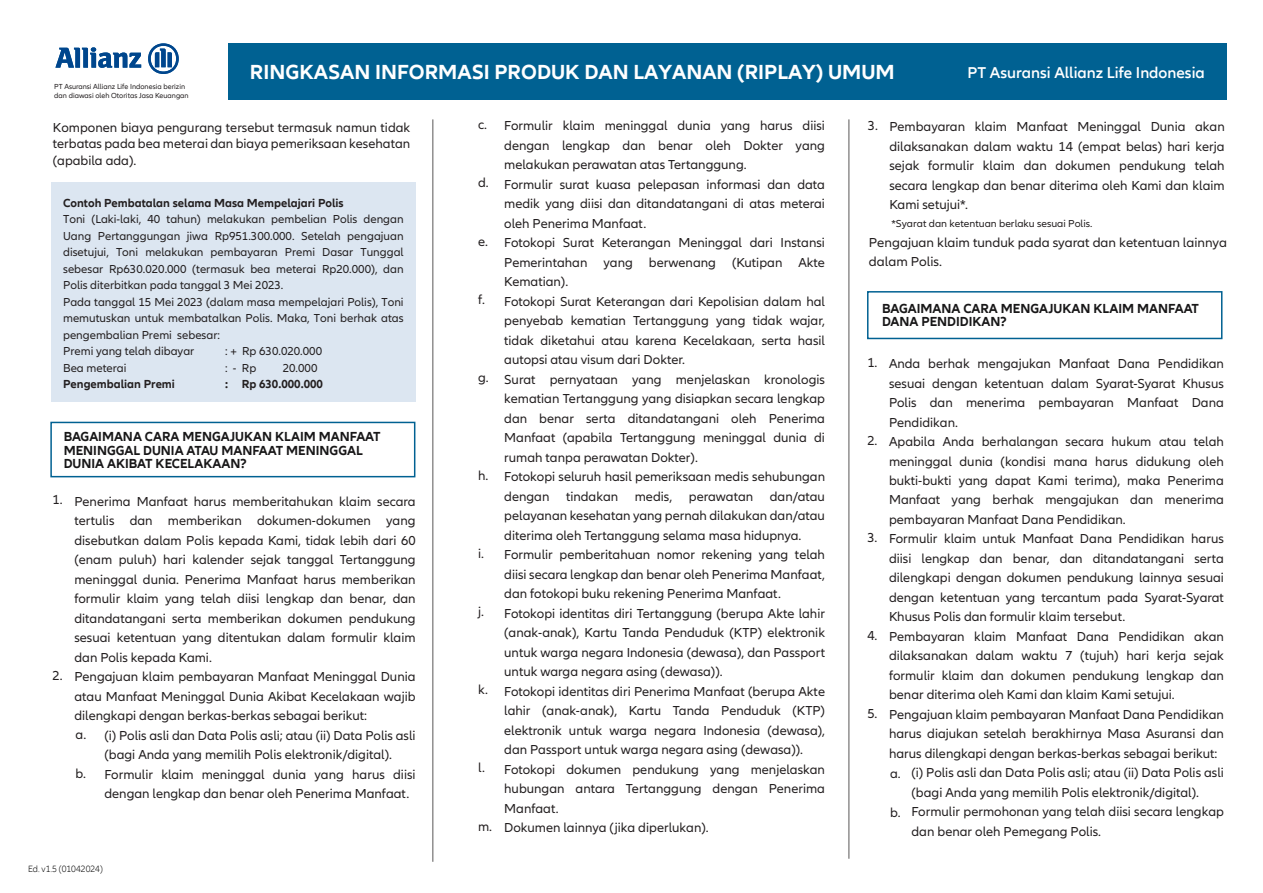
<style>
.page{position:relative;width:1263px;height:893px;background:#fff}
.page>*{position:absolute;margin:0;border:0;box-sizing:border-box;transform-origin:0 0}
.t1{font:700 21px "Allianz Neo";color:#fff}
.t2{font:600 16.2px "Allianz Neo";color:#fff}
.t3{font:13.5px/19.5px "Allianz Neo";color:#231f20}
.t4{font:700 13.5px/13.5px "Allianz Neo";color:#181718}
.t5{font:12px/16.5px "Allianz Neo";color:#231f20}
.t6{font:700 12px "Allianz Neo";color:#231f20}
.t7{font:10.5px "Allianz Neo";color:#231f20}
.t8{font:300 9.3px "Allianz Neo";color:#000;scale:.95 1}
.t9{font:7.5px/9px "Allianz Neo";color:#231f20}
</style>
<div class="page">
<div style="left:50px;top:422px;width:365px;height:55px;border:2px solid #006192"></div>
<div style="left:228px;top:43px;width:998px;height:56px;background:#006192"></div>
<svg style="left:55px;top:47px;width:86px;height:21px"></svg>
<svg style="left:148px;top:43px;width:31px;height:31px"></svg>
<div style="left:867px;top:291px;width:355px;height:48px;border:2px solid #006192"></div>
<div style="left:51px;top:182px;width:365px;height:219px;background:#dce6f1"></div>
<hr style="left:848px;top:119px;width:2px;height:740px;background:#908f8f">
<hr style="left:432px;top:119px;width:1px;height:743px;background:#908f8f">
<p class="t9" style="left:54px;top:82px;width:136px">PT Asuransi Allianz Life Indonesia berizin dan diawasi oleh Otoritas Jasa Keuangan</p>
<h1 class="t1" style="left:250px;top:60px;width:646px">RINGKASAN INFORMASI PRODUK DAN LAYANAN (RIPLAY) UMUM</h1>
<p class="t2" style="left:967px;top:63px;width:239px">PT Asuransi Allianz Life Indonesia</p>
<p class="t3" style="left:889px;top:117px;width:337px;text-align:justify;text-indent:-22px">3. Pembayaran klaim Manfaat Meninggal Dunia akan dilaksanakan dalam waktu 14 (empat belas) hari kerja sejak formulir klaim dan dokumen pendukung telah secara lengkap dan benar diterima oleh Kami dan klaim</p>
<p class="t3" style="left:504px;top:116px;width:322px">Formulir klaim meninggal dunia yang harus diisi dengan lengkap dan benar oleh Dokter yang melakukan perawatan atas Tertanggung.<br>Formulir surat kuasa pelepasan informasi dan data medik yang diisi dan ditandatangani di atas meterai oleh Penerima Manfaat.<br>Fotokopi Surat Keterangan Meninggal dari Instansi Pemerintahan yang berwenang (Kutipan Akte Kematian).<br>Fotokopi Surat Keterangan dari Kepolisian dalam hal penyebab kematian Tertanggung yang tidak wajar, tidak diketahui atau karena Kecelakaan, serta hasil autopsi atau visum dari Dokter.<br>Surat pernyataan yang menjelaskan kronologis kematian Tertanggung yang disiapkan secara lengkap dan benar serta ditandatangani oleh Penerima Manfaat (apabila Tertanggung meninggal dunia di rumah tanpa perawatan Dokter).<br>Fotokopi seluruh hasil pemeriksaan medis sehubungan dengan tindakan medis, perawatan dan/atau pelayanan kesehatan yang pernah dilakukan dan/atau diterima oleh Tertanggung selama masa hidupnya.<br>Formulir pemberitahuan nomor rekening yang telah diisi secara lengkap dan benar oleh Penerima Manfaat, dan fotokopi buku rekening Penerima Manfaat.<br>Fotokopi identitas diri Tertanggung (berupa Akte lahir (anak-anak), Kartu Tanda Penduduk (KTP) elektronik untuk warga negara Indonesia (dewasa), dan Passport untuk warga negara asing (dewasa)).<br>Fotokopi identitas diri Penerima Manfaat (berupa Akte lahir (anak-anak), Kartu Tanda Penduduk (KTP) elektronik untuk warga negara Indonesia (dewasa), dan Passport untuk warga negara asing (dewasa)).<br>Fotokopi dokumen pendukung yang menjelaskan hubungan antara Tertanggung dengan Penerima Manfaat.<br>Dokumen lainnya (jika diperlukan).</p>
<p class="t3" style="left:478px;top:115px;width:10px">c.</p>
<p class="t3" style="left:53px;top:119px;width:359px;line-height:16.5px;text-align:justify">Komponen biaya pengurang tersebut termasuk namun tidak terbatas pada bea meterai dan biaya pemeriksaan kesehatan (apabila ada).</p>
<p class="t3" style="left:478px;top:173px;width:12px">d.</p>
<p class="t6" style="left:63px;top:196px;width:282px">Contoh Pembatalan selama Masa Mempelajari Polis</p>
<p class="t3" style="left:889px;top:195px;width:80px">Kami setujui*.</p>
<p class="t5" style="left:63px;top:211px;width:342px">Toni (Laki-laki, 40 tahun) melakukan pembelian Polis dengan Uang Pertanggungan jiwa Rp951.300.000. Setelah pengajuan disetujui, Toni melakukan pembayaran Premi Dasar Tunggal sebesar Rp630.020.000 (termasuk bea meterai Rp20.000), dan Polis diterbitkan pada tanggal 3 Mei 2023.<br>Pada tanggal 15 Mei 2023 (dalam masa mempelajari Polis), Toni memutuskan untuk membatalkan Polis. Maka, Toni berhak atas pengembalian Premi sebesar:<br>Premi yang telah dibayar</p>
<p class="t7" style="left:891px;top:218px;width:202px">*Syarat dan ketentuan berlaku sesuai Polis.</p>
<p class="t3" style="left:869px;top:233px;width:360px">Pengajuan klaim tunduk pada syarat dan ketentuan lainnya dalam Polis.</p>
<p class="t3" style="left:478px;top:232px;width:11px">e.</p>
<p class="t3" style="left:478px;top:290px;width:8px">f.</p>
<p class="t4" style="left:882px;top:302px;width:318px">BAGAIMANA CARA MENGAJUKAN KLAIM MANFAAT<br>DANA PENDIDIKAN?</p>
<p class="t5" style="left:225px;top:343px;width:98px">: + Rp 630.020.000</p>
<p class="t3" style="left:867px;top:353px;width:12px">1.</p>
<p class="t3" style="left:889px;top:354px;width:336px">Anda berhak mengajukan Manfaat Dana Pendidikan</p>
<p class="t3" style="left:889px;top:374px;width:336px">sesuai dengan ketentuan dalam Syarat-Syarat Khusus</p>
<p class="t3" style="left:889px;top:393px;width:336px">Polis dan menerima pembayaran Manfaat Dana</p>
<p class="t3" style="left:889px;top:413px;width:70px">Pendidikan.</p>
<p class="t3" style="left:889px;top:432px;width:336px">Apabila Anda berhalangan secara hukum atau telah</p>
<p class="t3" style="left:889px;top:452px;width:336px">meninggal dunia (kondisi mana harus didukung oleh</p>
<p class="t3" style="left:889px;top:471px;width:336px">bukti-bukti yang dapat Kami terima), maka Penerima</p>
<p class="t3" style="left:889px;top:491px;width:336px">Manfaat yang berhak mengajukan dan menerima</p>
<p class="t3" style="left:889px;top:510px;width:238px">pembayaran Manfaat Dana Pendidikan.</p>
<p class="t3" style="left:889px;top:530px;width:336px">Formulir klaim untuk Manfaat Dana Pendidikan harus</p>
<p class="t3" style="left:889px;top:549px;width:336px">diisi lengkap dan benar, dan ditandatangani serta</p>
<p class="t3" style="left:889px;top:569px;width:336px">dilengkapi dengan dokumen pendukung lainnya sesuai</p>
<p class="t3" style="left:889px;top:588px;width:336px">dengan ketentuan yang tercantum pada Syarat-Syarat</p>
<p class="t3" style="left:889px;top:608px;width:238px">Khusus Polis dan formulir klaim tersebut.</p>
<p class="t3" style="left:889px;top:627px;width:336px">Pembayaran klaim Manfaat Dana Pendidikan akan</p>
<p class="t3" style="left:889px;top:647px;width:336px">dilaksanakan dalam waktu 7 (tujuh) hari kerja sejak</p>
<p class="t3" style="left:889px;top:666px;width:336px">formulir klaim dan dokumen pendukung lengkap dan</p>
<p class="t3" style="left:889px;top:686px;width:287px">benar diterima oleh Kami dan klaim Kami setujui.</p>
<p class="t3" style="left:889px;top:705px;width:336px">Pengajuan klaim pembayaran Manfaat Dana Pendidikan</p>
<p class="t3" style="left:889px;top:724px;width:336px">harus diajukan setelah berakhirnya Masa Asuransi dan</p>
<p class="t3" style="left:889px;top:744px;width:330px">harus dilengkapi dengan berkas-berkas sebagai berikut:</p>
<p class="t3" style="left:911px;top:763px;width:314px">(i) Polis asli dan Data Polis asli; atau (ii) Data Polis asli</p>
<p class="t3" style="left:911px;top:783px;width:289px">(bagi Anda yang memilih Polis elektronik/digital).</p>
<p class="t3" style="left:911px;top:802px;width:314px">Formulir permohonan yang telah diisi secara lengkap</p>
<p class="t3" style="left:911px;top:822px;width:191px">dan benar oleh Pemegang Polis.</p>
<p class="t5" style="left:63px;top:360px;width:65px">Bea meterai</p>
<p class="t5" style="left:225px;top:360px;width:33px">: - Rp</p>
<p class="t5" style="left:283px;top:360px;width:36px">20.000</p>
<p class="t6" style="left:63px;top:377px;width:113px">Pengembalian Premi</p>
<p class="t6" style="left:225px;top:377px;width:99px">: Rp 630.000.000</p>
<p class="t3" style="left:478px;top:368px;width:12px">g.</p>
<p class="t4" style="left:64px;top:430px;width:318px">BAGAIMANA CARA MENGAJUKAN KLAIM MANFAAT<br>MENINGGAL DUNIA ATAU MANFAAT MENINGGAL<br>DUNIA AKIBAT KECELAKAAN?</p>
<p class="t3" style="left:867px;top:431px;width:12px">2.</p>
<p class="t3" style="left:478px;top:466px;width:12px">h.</p>
<p class="t3" style="left:52px;top:491px;width:12px">1.</p>
<p class="t3" style="left:74px;top:492px;width:343px">Penerima Manfaat harus memberitahukan klaim secara tertulis dan memberikan dokumen-dokumen yang disebutkan dalam Polis kepada Kami, tidak lebih dari 60 (enam puluh) hari kalender sejak tanggal Tertanggung meninggal dunia. Penerima Manfaat harus memberikan formulir klaim yang telah diisi lengkap dan benar, dan ditandatangani serta memberikan dokumen pendukung sesuai ketentuan yang ditentukan dalam formulir klaim dan Polis kepada Kami.<br>Pengajuan klaim pembayaran Manfaat Meninggal Dunia atau Manfaat Meninggal Dunia Akibat Kecelakaan wajib dilengkapi dengan berkas-berkas sebagai berikut:</p>
<p class="t3" style="left:104px;top:726px;width:313px">(i) Polis asli dan Data Polis asli; atau (ii) Data Polis asli (bagi Anda yang memilih Polis elektronik/digital).<br>Formulir klaim meninggal dunia yang harus diisi dengan lengkap dan benar oleh Penerima Manfaat.</p>
<p class="t3" style="left:867px;top:528px;width:12px">3.</p>
<p class="t3" style="left:478px;top:544px;width:7px">i.</p>
<p class="t3" style="left:478px;top:602px;width:7px">j.</p>
<p class="t3" style="left:867px;top:626px;width:12px">4.</p>
<p class="t3" style="left:52px;top:666px;width:12px">2.</p>
<p class="t3" style="left:478px;top:680px;width:11px">k.</p>
<p class="t3" style="left:867px;top:704px;width:12px">5.</p>
<p class="t3" style="left:76px;top:725px;width:12px">a.</p>
<p class="t3" style="left:76px;top:764px;width:12px">b.</p>
<p class="t3" style="left:478px;top:758px;width:8px">l.</p>
<p class="t3" style="left:890px;top:764px;width:12px">a.</p>
<p class="t3" style="left:890px;top:803px;width:12px">b.</p>
<p class="t3" style="left:478px;top:817px;width:15px">m.</p>
<p class="t8" style="left:28px;top:863px;width:80px">Ed. v1.5 (01042024)</p>
<p class="t8" style="left:40px;top:863px;width:7px">V</p>
<p class="t8" style="left:66px;top:863px;width:17px">6 9</p>
<p class="t8" style="left:95px;top:863px;width:7px">2</p>
<p class="t8" style="left:52px;top:863px;width:32px">4 2 12</p>
<p class="t8" style="left:95px;top:863px;width:7px">3</p>
</div>
